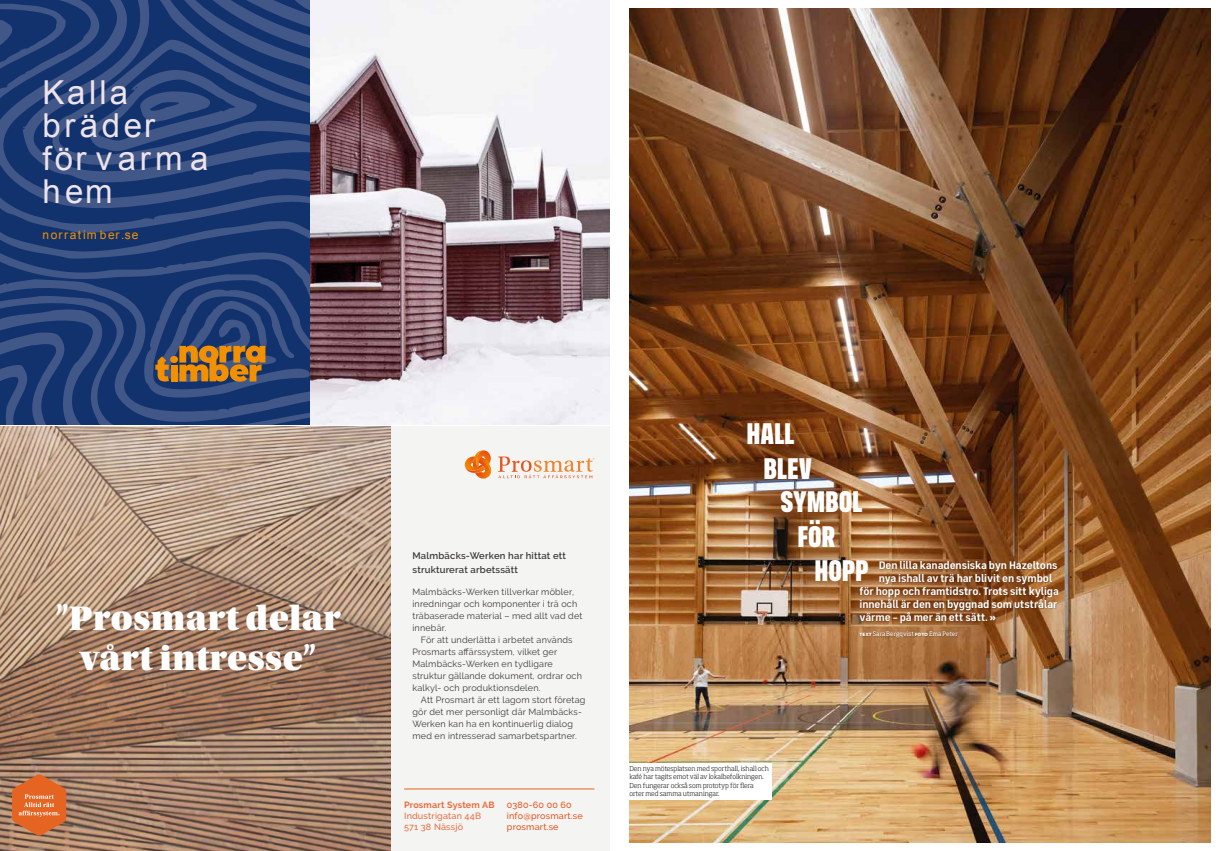
<style>
.page{position:relative;width:1219px;height:851px;background:#fff}
.page>*{position:absolute;margin:0;border:0;box-sizing:border-box;transform-origin:0 0}
.t1{font:36px/40px "Utopia Std Black Headline";letter-spacing:.01em;color:#fff;text-align:center}
.t2{font:33px/33px "Arial";letter-spacing:.115em;color:#eee3e8}
.t3{font:900 30px/34.2px "FS Industrie Cd";letter-spacing:-.005em;color:#fff;text-align:center}
.t4{font:12px "Arial";letter-spacing:.125em;color:#f39000}
.t5{font:700 11px "FS Industrie";letter-spacing:-.01em;color:#fff}
.t6{font:600 9.5px/14px "Raleway";letter-spacing:.02em;color:#3c3b3b}
.t7{font:9px/12px "Raleway";letter-spacing:.02em;color:#3c3b3b}
.t8{font:500 9px/11px "Raleway";letter-spacing:.02em;color:#e7531c}
.t9{font:700 9px "Raleway";letter-spacing:.02em;color:#e7531c}
.t10{font:300 6.8px/8.5px "Soho Std";letter-spacing:-.005em;color:#1d1d1b}
.t11{font:6px "Soho Std";color:#fff}
.s1{font-family:"FS Industrie Cd";font-weight:900}
.s2{font-family:"Foundry Sterling";font-weight:800}
</style>
<div class="page">
<img style="left:629px;top:9px;width:581px;height:833px">
<div style="left:859px;top:560px;width:201px;height:78px;background:#1d1d1b;opacity:.4"></div>
<div style="left:620px;top:763px;width:151px;height:36px;background:#fff"></div>
<svg style="left:0;top:20px;width:310px;height:259px;background:#203d75"></svg>
<svg style="left:43px;top:35px;width:267px;height:143px;background:#264279"></svg>
<svg style="left:0;top:279px;width:140px;height:12px;background:#28437a"></svg>
<svg style="left:0;top:291px;width:140px;height:133px;background:#244077"></svg>
<svg style="left:82px;top:0;width:228px;height:155px;background:#28447a"></svg>
<svg style="left:140px;top:274px;width:170px;height:150px;background:#37476c"></svg>
<img style="left:310px;top:0;width:299px;height:424px">
<div style="left:391px;top:427px;width:218px;height:423px;background:#f3f3f1"></div>
<img style="left:0;top:427px;width:390px;height:423px">
<svg style="left:12px;top:774px;width:54px;height:61px;background:#d6713c"></svg>
<hr style="left:404px;top:788px;width:190px;height:1px;background:#e76420">
<svg style="left:465px;top:450px;width:129px;height:28px"></svg>
<svg style="left:0;top:309px;width:110px;height:119px;background:#274379"></svg>
<h2 class="t2" style="left:43px;top:76px;width:168px">Kalla bräder<br>för varm a hem</h2>
<h3 class="t4" style="left:43px;top:227px;width:97px">norratim ber.se</h3>
<h1 class="t1" style="left:56px;top:598px;width:287px">”Prosmart delar vårt intresse”</h1>
<p class="t6" style="left:412px;top:549px;width:155px">Malmbäcks-Werken har hittat ett strukturerat arbetssätt</p>
<p class="t7" style="left:412px;top:586px;width:172px">Malmbäcks-Werken tillverkar möbler, inredningar och komponenter i trä och träbaserade material – med allt vad det innebär.</p>
<p class="t7" style="left:412px;top:634px;width:171px;text-indent:8px">För att underlätta i arbetet används Prosmarts affärssystem, vilket ger Malmbäcks-Werken en tydligare struktur gällande dokument, ordrar och kalkyl- och produktionsdelen.</p>
<p class="t7" style="left:412px;top:694px;width:174px;text-indent:8px">Att Prosmart är ett lagom stort företag gör det mer personligt där Malmbäcks-Werken kan ha en kontinuerlig dialog med en intresserad samarbetspartner.</p>
<p class="t9" style="left:404px;top:799px;width:92px">Prosmart System AB</p>
<p class="t8" style="left:404px;top:809px;width:78px">Industrigatan 44B<br>571 38 Nässjö</p>
<p class="t8" style="left:507px;top:798px;width:77px">0380-60 00 60 info@prosmart.se prosmart.se</p>
<h3 class="t3" style="left:746px;top:416px;width:67px">HALL<br>BLEV</h3>
<h3 class="t3" style="left:780px;top:483px;width:84px">SYMBOL</h3>
<h3 class="t3" style="left:797px;top:519px;width:39px">FÖR</h3>
<h3 class="t3" style="left:814px;top:553px;width:56px">HOPP</h3>
<p class="t5" style="left:879px;top:558px;width:180px">Den lilla kanadensiska byn Hazeltons</p>
<p class="t5" style="left:879px;top:571px;width:175px">nya ishall av trä har blivit en symbol</p>
<p class="t5" style="left:859px;top:584px;width:201px">för hopp och framtidstro. Trots sitt kyliga</p>
<p class="t5" style="left:859px;top:597px;width:200px">innehåll är den en byggnad som utstrålar</p>
<p class="t5" style="left:859px;top:610px;width:138px">värme – på mer än ett sätt. <span class="s1">»</span></p>
<p class="t11" style="left:859px;top:630px;width:100px"><span class="s2">text</span> Sara Bergqvist <span class="s2">foto</span> Ema Peter</p>
<p class="t10" style="left:629px;top:763px;width:141px">Den nya mötesplatsen med sporthall, ishall och kafé har tagits emot väl av lokalbefolkningen.<br>Den fungerar också som prototyp för flera orter med samma utmaningar.</p>
</div>
